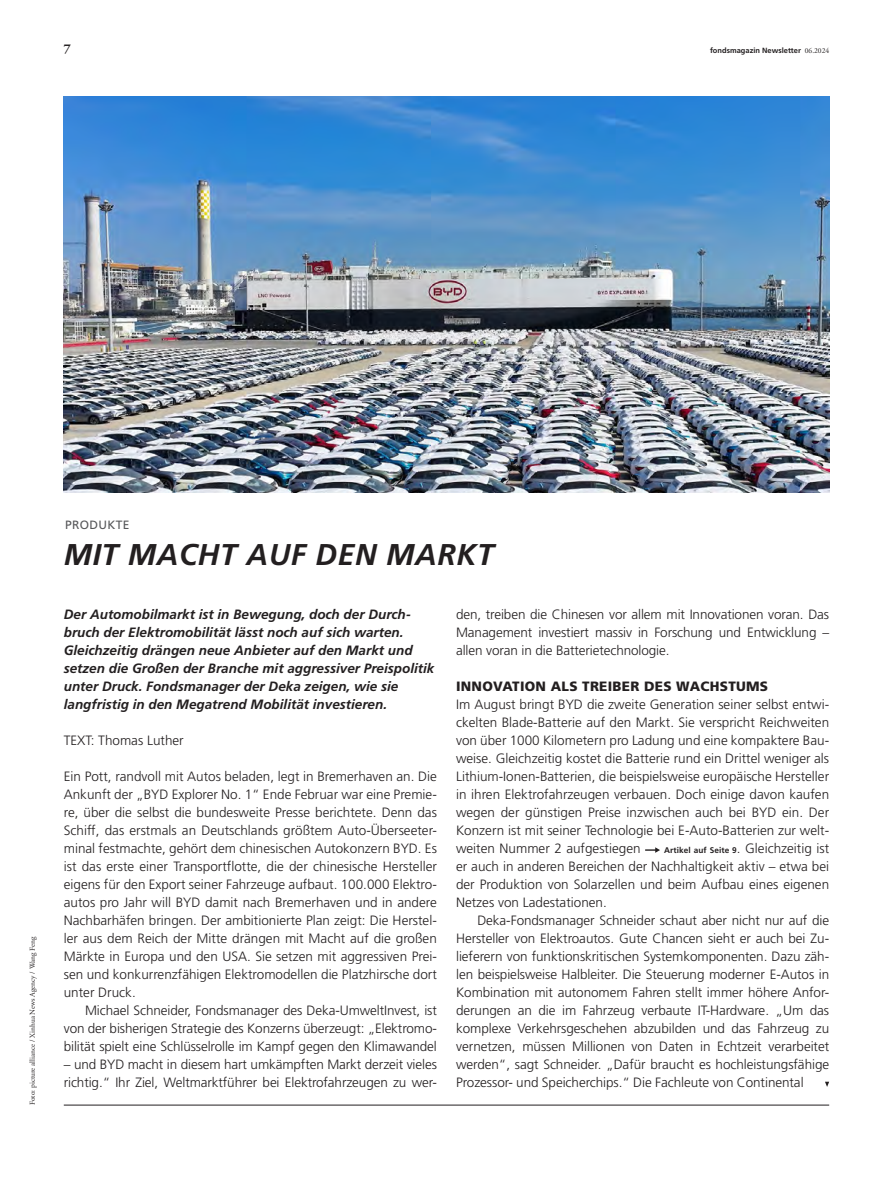
<style>
.page{position:relative;width:893px;height:1191px;background:#fff}
.page>*{position:absolute;margin:0;border:0;box-sizing:border-box;transform-origin:0 0}
.foma_2023_-_Headline{font:italic 700 30px "Deka Frutiger Mac";letter-spacing:.02em;color:#231f20}
.foma_2023_-_Fließtext{font:300 13.5px/18px "Deka Frutiger Mac";color:#231f20;text-align:justify}
.foma_2023_-_Fließtext_mit_Einzug{font:300 13.5px/18px "Deka Frutiger Mac";letter-spacing:-.01em;color:#231f20;text-align:justify}
.foma_2023_-_Einleitungstitel{font:italic 700 13.5px/18px "Deka Frutiger Mac";color:#231f20}
.foma_2023_-_Zwischentitel{font:900 13.5px "Deka Frutiger Mac";letter-spacing:.02em;color:#231f20}
.t1{font:700 13.5px "Deka A Garamond Mac";color:#231f20}
.foma_2023_-_Subheadline{font:12px "Deka Frutiger Mac";letter-spacing:.03em;color:#57585a}
.foma_2023_-_Fließtext-2{font:700 8.25px "Deka Frutiger Mac";letter-spacing:.01em;color:#231f20}
.foma_2023_-_Bildnachweis___Credits{font:7.5px "Deka A Garamond Mac";color:#231f20}
.t2{font:700 7.5px "Deka Frutiger Mac";color:#231f20}
.s1{font-family:"Deka A Garamond Mac";font-weight:400}
.s2{font-weight:300;font-size:13.5px}
</style>
<div class="page">
<hr style="left:64px;top:1104px;width:765px;height:1px;background:#231f20">
<img style="left:64px;top:97px;width:765px;height:396px">
<svg style="left:645px;top:847px;width:15px;height:6px"></svg>
<svg style="left:825px;top:1081px;width:4px;height:6px"></svg>
<p class="t1" style="left:64px;top:41px;width:9px">7</p>
<p class="t2" style="left:710px;top:46px;width:121px">fondsmagazin Newsletter <span class="s1">06.2024</span></p>
<p class="foma_2023_-_Bildnachweis___Credits" style="left:28px;top:1105px;width:170px;rotate:-90deg">Foto: picture alliance / Xinhua News Agency / Wang Feng</p>
<p class="foma_2023_-_Subheadline" style="left:65px;top:518px;width:66px">PRODUKTE</p>
<p class="foma_2023_-_Headline" style="left:64px;top:538px;width:431px">MIT MACHT AUF DEN MARKT</p>
<p class="foma_2023_-_Einleitungstitel" style="left:64px;top:605px;width:372px">Der Automobilmarkt ist in Bewegung, doch der Durch&shy;bruch der Elektromobilität lässt noch auf sich warten.<br>Gleichzeitig drängen neue Anbieter auf den Markt und setzen die Großen der Branche mit aggressiver Preispolitik unter Druck. Fondsmanager der Deka zeigen, wie sie langfristig in den Megatrend Mobilität investieren.</p>
<p class="foma_2023_-_Fließtext" style="left:64px;top:731px;width:122px">TEXT: Thomas Luther</p>
<p class="foma_2023_-_Fließtext" style="left:64px;top:767px;width:375px">Ein Pott, randvoll mit Autos beladen, legt in Bremerhaven an. Die Ankunft der „BYD Explorer No. 1“ Ende Februar war eine Premie&shy;re, über die selbst die bundesweite Presse berichtete. Denn das Schiff, das erstmals an Deutschlands größtem Auto-Überseeter&shy;minal festmachte, gehört dem chinesischen Autokonzern BYD. Es ist das erste einer Transportflotte, die der chinesische Hersteller eigens für den Export seiner Fahrzeuge aufbaut. 100.000 Elektro&shy;autos pro Jahr will BYD damit nach Bremerhaven und in andere Nachbarhäfen bringen. Der ambitionierte Plan zeigt: Die Herstel&shy;ler aus dem Reich der Mitte drängen mit Macht auf die großen Märkte in Europa und den USA. Sie setzen mit aggressiven Prei&shy;sen und konkurrenzfähigen Elektromodellen die Platzhirsche dort unter Druck.</p>
<p class="foma_2023_-_Fließtext_mit_Einzug" style="left:64px;top:1001px;width:375px;text-indent:21px">Michael Schneider, Fondsmanager des Deka-UmweltInvest, ist von der bisherigen Strategie des Konzerns überzeugt: „Elektromo&shy;bilität spielt eine Schlüsselrolle im Kampf gegen den Klimawandel</p>
<p class="foma_2023_-_Fließtext_mit_Einzug" style="left:64px;top:1055px;width:375px">– und BYD macht in diesem hart umkämpften Markt derzeit vieles richtig.“ Ihr Ziel, Weltmarktführer bei Elektrofahrzeugen zu wer-</p>
<p class="foma_2023_-_Fließtext_mit_Einzug" style="left:456px;top:605px;width:375px">den, treiben die Chinesen vor allem mit Innovationen voran. Das Management investiert massiv in Forschung und Entwicklung – allen voran in die Batterietechnologie.</p>
<p class="foma_2023_-_Zwischentitel" style="left:456px;top:679px;width:314px">INNOVATION ALS TREIBER DES WACHSTUMS</p>
<p class="foma_2023_-_Fließtext" style="left:456px;top:695px;width:375px">Im August bringt BYD die zweite Generation seiner selbst entwi&shy;ckelten Blade-Batterie auf den Markt. Sie verspricht Reichweiten von über 1000 Kilometern pro Ladung und eine kompaktere Bau&shy;weise. Gleichzeitig kostet die Batterie rund ein Drittel weniger als Lithium-Ionen-Batterien, die beispielsweise europäische Hersteller in ihren Elektrofahrzeugen verbauen. Doch einige davon kaufen wegen der günstigen Preise inzwischen auch bei BYD ein. Der Konzern ist mit seiner Technologie bei E-Auto-Batterien zur welt&shy;weiten Nummer 2 aufgestiegen</p>
<p class="foma_2023_-_Fließtext-2" style="left:664px;top:845px;width:166px">Artikel auf Seite 9<span class="s2">. Gleichzeitig ist</span></p>
<p class="foma_2023_-_Fließtext" style="left:456px;top:857px;width:375px">er auch in anderen Bereichen der Nachhaltigkeit aktiv – etwa bei der Produktion von Solarzellen und beim Aufbau eines eigenen Netzes von Ladestationen.</p>
<p class="foma_2023_-_Fließtext_mit_Einzug" style="left:456px;top:911px;width:375px;text-indent:21px">Deka-Fondsmanager Schneider schaut aber nicht nur auf die Hersteller von Elektroautos. Gute Chancen sieht er auch bei Zu&shy;lieferern von funktionskritischen Systemkomponenten. Dazu zäh&shy;len beispielsweise Halbleiter. Die Steuerung moderner E-Autos in Kombination mit autonomem Fahren stellt immer höhere Anfor&shy;derungen an die im Fahrzeug verbaute IT-Hardware. „Um das komplexe Verkehrsgeschehen abzubilden und das Fahrzeug zu vernetzen, müssen Millionen von Daten in Echtzeit verarbeitet werden“, sagt Schneider. „Dafür braucht es hochleistungsfähige Prozessor- und Speicherchips.“ Die Fachleute von Continental</p>
</div>
